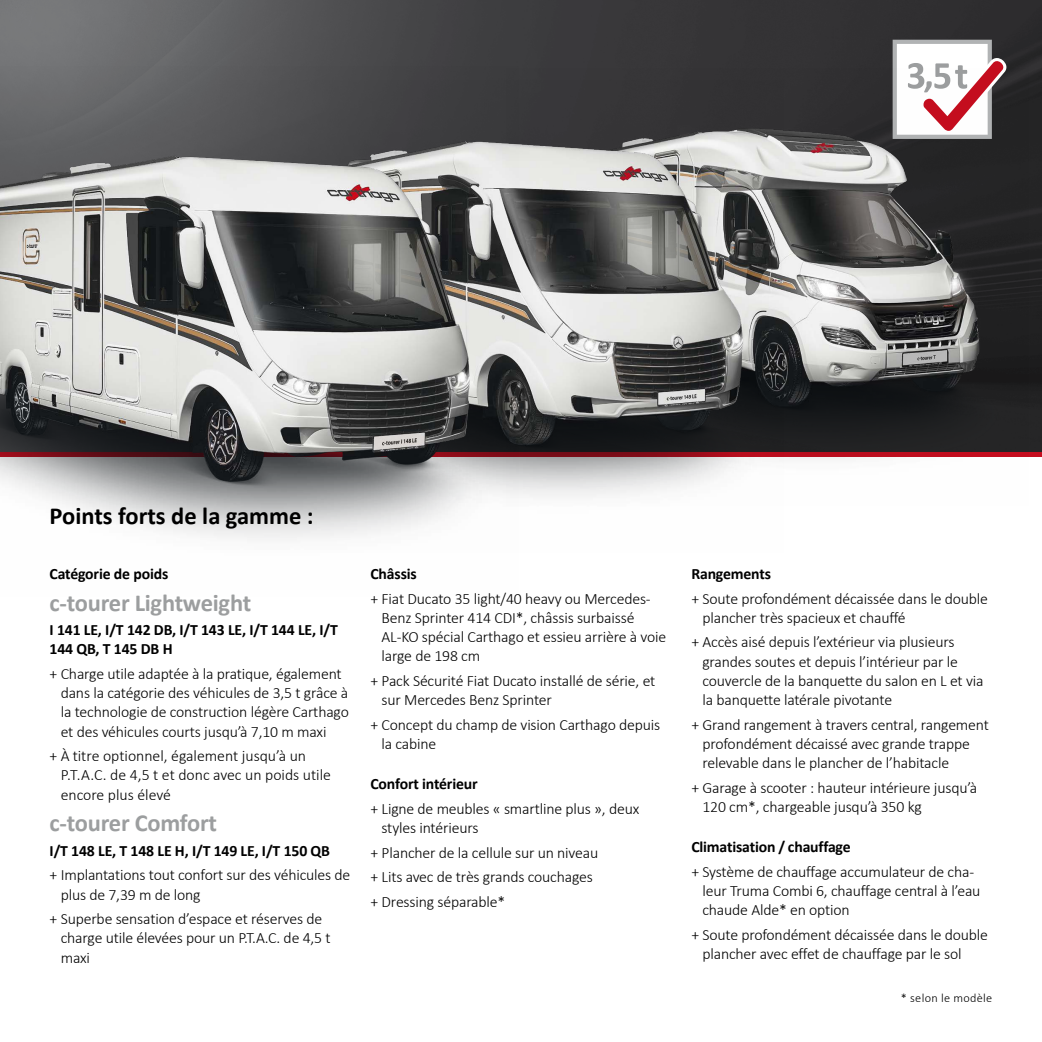
<style>
.page{position:relative;width:1042px;height:1042px;background:#fff}
.page>*{position:absolute;margin:0;border:0;box-sizing:border-box;transform-origin:0 0}
.t1{font:700 24.5px "Calibri";letter-spacing:-.01em;color:#9c9e9f}
.t2{font:700 24.5px "Calibri";color:#000}
.t3{font:300 15.75px/19.2px "Calibri";letter-spacing:-.01em;color:#000}
.t4{font:700 15.75px/19.2px "Calibri";letter-spacing:-.01em;color:#000}
.t5{font:300 12.25px "Calibri";letter-spacing:.025em;color:#000}
</style>
<div class="page">
<img style="left:0;top:0;width:1042px;height:452px">
<svg style="left:892px;top:40px;width:115px;height:29px"></svg>
<img style="left:519px;top:69px;width:509px;height:390px">
<img style="left:519px;top:81px;width:265px;height:416px">
<img style="left:0;top:66px;width:519px;height:474px">
<h1 class="t2" style="left:50px;top:501px;width:266px">Points forts de la gamme :</h1>
<p class="t4" style="left:50px;top:564px;width:120px">Catégorie de poids</p>
<h1 class="t1" style="left:50px;top:587px;width:203px">c-tourer Lightweight</h1>
<p class="t4" style="left:50px;top:620px;width:290px">I 141 LE, I/T 142 DB, I/T 143 LE, I/T 144 LE, I/T<br>144 QB, T 145 DB H</p>
<p class="t3" style="left:61px;top:664px;width:290px;text-indent:-11px">+ Charge utile adaptée à la pratique, également dans la catégorie des véhicules de 3,5 t grâce à la technologie de construction légère Carthago et des véhicules courts jusqu’à 7,10 m maxi</p>
<p class="t3" style="left:61px;top:746px;width:272px;text-indent:-11px">+ À titre optionnel, également jusqu’à un<br>P.T.A.C. de 4,5 t et donc avec un poids utile encore plus élevé</p>
<h1 class="t1" style="left:50px;top:807px;width:169px">c-tourer Comfort</h1>
<p class="t4" style="left:50px;top:841px;width:282px">I/T 148 LE, T 148 LE H, I/T 149 LE, I/T 150 QB</p>
<p class="t3" style="left:61px;top:865px;width:291px;text-indent:-11px">+ Implantations tout confort sur des véhicules de plus de 7,39 m de long</p>
<p class="t3" style="left:61px;top:909px;width:271px;text-indent:-11px">+ Superbe sensation d’espace et réserves de charge utile élevées pour un P.T.A.C. de 4,5 t maxi</p>
<p class="t4" style="left:370px;top:564px;width:48px">Châssis</p>
<p class="t3" style="left:381px;top:589px;width:286px;text-indent:-11px">+ Fiat Ducato 35 light/40 heavy ou Mercedes-Benz Sprinter 414 CDI*, châssis surbaissé AL-KO spécial Carthago et essieu arrière à voie large de 198 cm</p>
<p class="t3" style="left:381px;top:671px;width:275px;text-indent:-11px">+ Pack Sécurité Fiat Ducato installé de série, et sur Mercedes Benz Sprinter</p>
<p class="t3" style="left:381px;top:715px;width:280px;text-indent:-11px">+ Concept du champ de vision Carthago depuis la cabine</p>
<p class="t4" style="left:370px;top:774px;width:109px">Confort intérieur</p>
<p class="t3" style="left:381px;top:799px;width:259px;text-indent:-11px">+ Ligne de meubles « smartline plus », deux styles intérieurs</p>
<p class="t3" style="left:370px;top:840px;width:229px;line-height:24.5px">+ Plancher de la cellule sur un niveau + Lits avec de très grands couchages + Dressing séparable*</p>
<p class="t4" style="left:691px;top:564px;width:81px">Rangements</p>
<p class="t3" style="left:702px;top:589px;width:287px;text-indent:-11px">+ Soute profondément décaissée dans le double plancher très spacieux et chauffé</p>
<p class="t3" style="left:702px;top:632px;width:283px;text-indent:-11px">+ Accès aisé depuis l’extérieur via plusieurs grandes soutes et depuis l’intérieur par le couvercle de la banquette du salon en L et via la banquette latérale pivotante</p>
<p class="t3" style="left:702px;top:715px;width:288px;text-indent:-11px">+ Grand rangement à travers central, rangement profondément décaissé avec grande trappe relevable dans le plancher de l’habitacle</p>
<p class="t3" style="left:702px;top:778px;width:276px;text-indent:-11px">+ Garage à scooter : hauteur intérieure jusqu’à<br>120 cm*, chargeable jusqu’à 350 kg</p>
<p class="t4" style="left:691px;top:837px;width:161px">Climatisation / chauffage</p>
<p class="t3" style="left:702px;top:862px;width:279px;text-indent:-11px">+ Système de chauffage accumulateur de cha&shy;leur Truma Combi 6, chauffage central à l’eau chaude Alde* en option</p>
<p class="t3" style="left:702px;top:925px;width:287px;text-indent:-11px">+ Soute profondément décaissée dans le double plancher avec effet de chauffage par le sol</p>
<p class="t5" style="left:901px;top:990px;width:93px">* selon le modèle</p>
</div>
